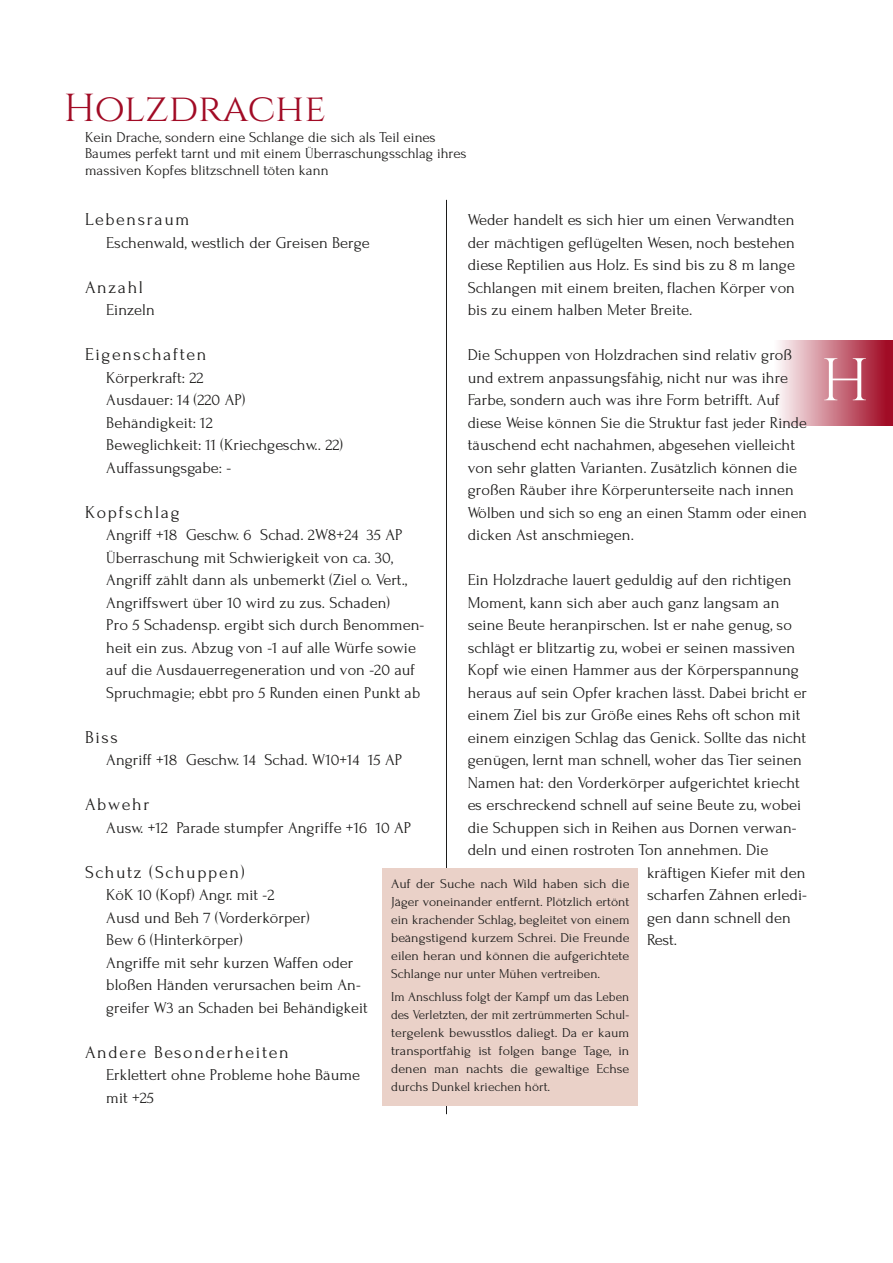
<style>
.page{position:relative;width:893px;height:1263px;background:#fff}
.page>*{position:absolute;margin:0;border:0;box-sizing:border-box;transform-origin:0 0}
.t1{font:60px "Cinzel";color:#fff}
.t2{font:39px "Cinzel";color:#a10b25}
.t3{font:18px "Forum";letter-spacing:.09em;color:#1c1b1a}
.t4{font:16.5px/22.5px "Forum";color:#1c1b1a}
.t5{font:15px/16.5px "Forum";color:#1c1b1a}
.t6{font:13.5px/18px "Forum";color:#1c1b1a;text-align:justify;scale:1.04 1}
.t7{font:13.5px/18px "Forum";color:#1c1b1a;text-align:justify}
</style>
<div class="page">
<hr style="left:446px;top:200px;width:1px;height:914px;background:#1c1b1a">
<div style="left:765px;top:340px;width:128px;height:85px;background:linear-gradient(to right,#fff,#9e021d)"></div>
<div style="left:383px;top:868px;width:255px;height:238px;background:#ead1c8"></div>
<h2 class="t2" style="left:64px;top:90px;width:263px">Holzdrache</h2>
<p class="t5" style="left:85px;top:129px;width:383px">Kein Drache, sondern eine Schlange die sich als Teil eines<br>Baumes perfekt tarnt und mit einem Überraschungsschlag ihres massiven Kopfes blitzschnell töten kann</p>
<p class="t3" style="left:85px;top:210px;width:106px">Lebensraum</p>
<p class="t4" style="left:106px;top:231px;width:265px">Eschenwald, westlich der Greisen Berge</p>
<p class="t3" style="left:85px;top:277px;width:59px">Anzahl</p>
<p class="t4" style="left:106px;top:299px;width:50px">Einzeln</p>
<p class="t3" style="left:85px;top:345px;width:123px">Eigenschaften</p>
<p class="t4" style="left:106px;top:366px;width:238px">Körperkraft: 22<br>Ausdauer: 14 (220 AP)<br>Behändigkeit: 12<br>Beweglichkeit: 11 (Kriechgeschw.. 22)<br>Auffassungsgabe: -</p>
<p class="t3" style="left:85px;top:502px;width:96px">Kopfschlag</p>
<p class="t4" style="left:106px;top:524px;width:320px">Angriff +18 Geschw. 6 Schad. 2W8+24 35 AP Überraschung mit Schwierigkeit von ca. 30, Angriff zählt dann als unbemerkt (Ziel o. Vert., Angriffswert über 10 wird zu zus. Schaden)<br>Pro 5 Schadensp. ergibt sich durch Benommen&shy;heit ein zus. Abzug von -1 auf alle Würfe sowie auf die Ausdauerregeneration und von -20 auf Spruchmagie; ebbt pro 5 Runden einen Punkt ab</p>
<p class="t3" style="left:85px;top:727px;width:34px">Biss</p>
<p class="t4" style="left:106px;top:749px;width:297px">Angriff +18 Geschw. 14 Schad. W10+14 15 AP</p>
<p class="t3" style="left:85px;top:795px;width:66px">Abwehr</p>
<p class="t4" style="left:106px;top:816px;width:307px">Ausw. +12 Parade stumpfer Angriffe +16 10 AP</p>
<p class="t3" style="left:85px;top:862px;width:161px">Schutz (Schuppen)</p>
<p class="t4" style="left:106px;top:884px;width:263px">KöK 10 (Kopf) Angr. mit -2<br>Ausd und Beh 7 (Vorderkörper)<br>Bew 6 (Hinterkörper)<br>Angriffe mit sehr kurzen Waffen oder bloßen Händen verursachen beim An&shy;greifer W3 an Schaden bei Behändigkeit</p>
<p class="t3" style="left:85px;top:1042px;width:205px">Andere Besonderheiten</p>
<p class="t4" style="left:106px;top:1064px;width:255px">Erklettert ohne Probleme hohe Bäume mit +25</p>
<p class="t4" style="left:468px;top:209px;width:329px;text-align:justify">Weder handelt es sich hier um einen Verwandten der mächtigen geflügelten Wesen, noch bestehen diese Reptilien aus Holz. Es sind bis zu 8 m lange Schlangen mit einem breiten, flachen Körper von bis zu einem halben Meter Breite.</p>
<p class="t4" style="left:468px;top:344px;width:341px">Die Schuppen von Holzdrachen sind relativ groß und extrem anpassungsfähig, nicht nur was ihre Farbe, sondern auch was ihre Form betrifft. Auf diese Weise können Sie die Struktur fast jeder Rinde täuschend echt nachahmen, abgesehen vielleicht von sehr glatten Varianten. Zusätzlich können die großen Räuber ihre Körperunterseite nach innen Wölben und sich so eng an einen Stamm oder einen dicken Ast anschmiegen.</p>
<p class="t4" style="left:468px;top:569px;width:325px">Ein Holzdrache lauert geduldig auf den richtigen</p>
<p class="t4" style="left:468px;top:591px;width:313px">Moment, kann sich aber auch ganz langsam an</p>
<p class="t4" style="left:468px;top:614px;width:326px">seine Beute heranpirschen. Ist er nahe genug, so</p>
<p class="t4" style="left:468px;top:636px;width:329px">schlägt er blitzartig zu, wobei er seinen massiven</p>
<p class="t4" style="left:468px;top:659px;width:333px">Kopf wie einen Hammer aus der Körperspannung</p>
<p class="t4" style="left:468px;top:681px;width:341px">heraus auf sein Opfer krachen lässt. Dabei bricht er</p>
<p class="t4" style="left:468px;top:704px;width:334px">einem Ziel bis zur Größe eines Rehs oft schon mit</p>
<p class="t4" style="left:468px;top:726px;width:340px">einem einzigen Schlag das Genick. Sollte das nicht</p>
<p class="t4" style="left:468px;top:749px;width:336px">genügen, lernt man schnell, woher das Tier seinen</p>
<p class="t4" style="left:468px;top:771px;width:334px">Namen hat: den Vorderkörper aufgerichtet kriecht</p>
<p class="t4" style="left:468px;top:794px;width:335px">es erschreckend schnell auf seine Beute zu, wobei</p>
<p class="t4" style="left:468px;top:816px;width:331px">die Schuppen sich in Reihen aus Dornen verwan-</p>
<p class="t4" style="left:468px;top:839px;width:302px">deln und einen rostroten Ton annehmen. Die</p>
<p class="t4" style="left:647px;top:861px;width:160px">kräftigen Kiefer mit den</p>
<p class="t4" style="left:647px;top:884px;width:162px">scharfen Zähnen erledi-</p>
<p class="t4" style="left:647px;top:906px;width:145px">gen dann schnell den</p>
<p class="t4" style="left:647px;top:929px;width:32px">Rest.</p>
<p class="t6" style="left:391px;top:875px;width:231px">Auf der Suche nach Wild haben sich die Jäger voneinander entfernt. Plötzlich ertönt ein krachender Schlag, begleitet von einem beängstigend kurzem Schrei. Die Freunde eilen heran und können die aufgerichtete Schlange nur unter Mühen vertreiben.</p>
<p class="t7" style="left:391px;top:987px;width:240px">Im Anschluss folgt der Kampf um das Leben des Verletzten, der mit zertrümmerten Schul&shy;tergelenk bewusstlos daliegt. Da er kaum transportfähig ist folgen bange Tage, in denen man nachts die gewaltige Echse durchs Dunkel kriechen hört.</p>
<h1 class="t1" style="left:821px;top:352px;width:50px">H</h1>
</div>
